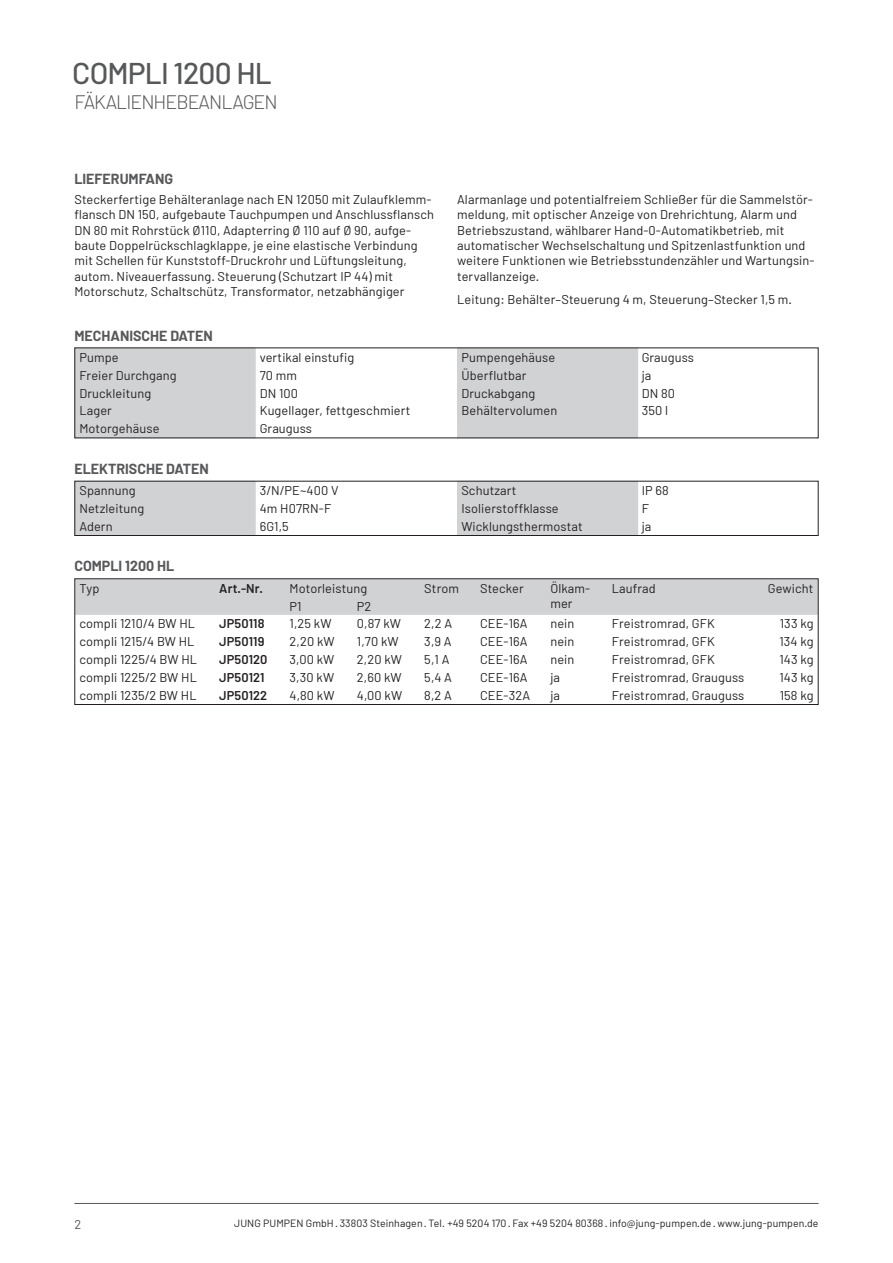
<style>
.page{position:relative;width:893px;height:1263px;background:#fff}
.page>*{position:absolute;margin:0;border:0;box-sizing:border-box;transform-origin:0 0}
.t1{font:500 30px "Barlow";letter-spacing:-.025em;color:#57585a}
.t2{font:300 19.5px "Barlow";letter-spacing:-.05em;color:#57585a}
.t3{font:700 14.25px "Barlow";color:#57585a}
.Bodytext{font:12.75px/15.3px "Barlow";letter-spacing:.01em;color:#231f20}
.Tabellen_Body{font:12.75px "Barlow";letter-spacing:.01em;color:#231f20}
.Tabellen_Kopf{font:12.75px/15px "Barlow";letter-spacing:.01em;color:#231f20}
.Artikelnummern{font:600 12.75px "Barlow";letter-spacing:.01em;color:#231f20}
.Tabellen_Body_rechts{font:12.75px "Barlow";letter-spacing:.01em;color:#231f20}
.Tabellen_Kopf_rechts{font:12.75px "Barlow";letter-spacing:.01em;color:#231f20}
.t4{font:12.75px "Barlow";color:#57585a}
.t5{font:10.5px "Barlow";letter-spacing:.01em;color:#231f20}
</style>
<div class="page">
<hr style="left:74px;top:1203px;width:745px;height:1px;background:#57585a">
<div style="left:76px;top:580px;width:741px;height:35px;background:#d1d2d4"></div>
<div style="left:74px;top:578px;width:745px;height:127px;border:1px solid #231f20"></div>
<svg style="left:255px;top:349px;width:383px;height:87px"></svg>
<div style="left:76px;top:349px;width:179px;height:87px;background:#d1d2d4"></div>
<div style="left:457px;top:349px;width:180px;height:71px;background:#d1d2d4"></div>
<svg style="left:76px;top:483px;width:562px;height:51px"></svg>
<div style="left:74px;top:481px;width:745px;height:55px;border:1px solid #231f20"></div>
<h1 class="t1" style="left:72px;top:55px;width:201px">COMPLI 1200 HL</h1>
<h2 class="t2" style="left:74px;top:90px;width:205px">FÄKALIENHEBEANLAGEN</h2>
<p class="t3" style="left:74px;top:170px;width:100px">LIEFERUMFANG</p>
<p class="Bodytext" style="left:74px;top:192px;width:361px">Steckerfertige Behälteranlage nach EN 12050 mit Zulaufklemm&shy;flansch DN 150, aufgebaute Tauchpumpen und Anschlussflansch DN 80 mit Rohrstück Ø110, Adapterring Ø 110 auf Ø 90, aufge&shy;baute Doppelrückschlagklappe, je eine elastische Verbindung mit Schellen für Kunststoff-Druckrohr und Lüftungsleitung, autom. Niveauerfassung. Steuerung (Schutzart IP 44) mit Motorschutz, Schaltschütz, Transformator, netzabhängiger</p>
<p class="Bodytext" style="left:457px;top:192px;width:359px">Alarmanlage und potentialfreiem Schließer für die Sammelstör&shy;meldung, mit optischer Anzeige von Drehrichtung, Alarm und Betriebszustand, wählbarer Hand-0-Automatikbetrieb, mit automatischer Wechselschaltung und Spitzenlastfunktion und weitere Funktionen wie Betriebsstundenzähler und Wartungsin&shy;tervallanzeige.</p>
<p class="Bodytext" style="left:457px;top:292px;width:336px">Leitung: Behälter–Steuerung 4 m, Steuerung–Stecker 1,5 m.</p>
<p class="t3" style="left:74px;top:326px;width:140px">MECHANISCHE DATEN</p>
<p class="Tabellen_Kopf" style="left:79px;top:349px;width:41px">Pumpe</p>
<p class="Tabellen_Body" style="left:260px;top:349px;width:96px">vertikal einstufig</p>
<p class="Tabellen_Kopf" style="left:79px;top:367px;width:99px">Freier Durchgang</p>
<p class="Tabellen_Body" style="left:260px;top:367px;width:39px">70 mm</p>
<p class="Tabellen_Kopf" style="left:79px;top:385px;width:73px">Druckleitung</p>
<p class="Tabellen_Body" style="left:260px;top:385px;width:40px">DN 100</p>
<p class="Tabellen_Kopf" style="left:79px;top:403px;width:34px">Lager</p>
<p class="Tabellen_Body" style="left:260px;top:403px;width:152px">Kugellager, fettgeschmiert</p>
<p class="Tabellen_Kopf" style="left:79px;top:421px;width:82px">Motorgehäuse</p>
<p class="Tabellen_Body" style="left:260px;top:421px;width:54px">Grauguss</p>
<p class="t3" style="left:74px;top:460px;width:136px">ELEKTRISCHE DATEN</p>
<p class="Tabellen_Kopf" style="left:79px;top:483px;width:58px">Spannung</p>
<p class="Tabellen_Body" style="left:260px;top:483px;width:80px">3/N/PE~400 V</p>
<p class="Tabellen_Kopf" style="left:79px;top:501px;width:66px">Netzleitung</p>
<p class="Tabellen_Body" style="left:260px;top:500px;width:73px">4m H07RN-F</p>
<p class="Tabellen_Kopf" style="left:79px;top:518px;width:35px">Adern</p>
<p class="Tabellen_Body" style="left:260px;top:518px;width:31px">6G1,5</p>
<p class="t3" style="left:74px;top:557px;width:101px">COMPLI 1200 HL</p>
<p class="Tabellen_Kopf" style="left:461px;top:349px;width:95px">Pumpengehäuse</p>
<p class="Tabellen_Body" style="left:642px;top:349px;width:54px">Grauguss</p>
<p class="Tabellen_Kopf" style="left:461px;top:367px;width:67px">Überflutbar</p>
<p class="Tabellen_Body" style="left:642px;top:367px;width:11px">ja</p>
<p class="Tabellen_Kopf" style="left:461px;top:385px;width:75px">Druckabgang</p>
<p class="Tabellen_Body" style="left:642px;top:385px;width:35px">DN 80</p>
<p class="Tabellen_Kopf" style="left:461px;top:403px;width:98px">Behältervolumen</p>
<p class="Tabellen_Body" style="left:642px;top:403px;width:28px">350 l</p>
<p class="Tabellen_Kopf" style="left:461px;top:483px;width:57px">Schutzart</p>
<p class="Tabellen_Body" style="left:642px;top:483px;width:29px">IP 68</p>
<p class="Tabellen_Kopf" style="left:461px;top:501px;width:99px">Isolierstoffklasse</p>
<p class="Tabellen_Body" style="left:642px;top:500px;width:9px">F</p>
<p class="Tabellen_Kopf" style="left:461px;top:518px;width:123px">Wicklungsthermostat</p>
<p class="Tabellen_Body" style="left:642px;top:518px;width:11px">ja</p>
<p class="Tabellen_Kopf" style="left:79px;top:580px;width:21px">Typ</p>
<p class="Artikelnummern" style="left:219px;top:580px;width:45px">Art.-Nr.</p>
<p class="Tabellen_Kopf" style="left:290px;top:580px;width:79px">Motorleistung</p>
<p class="Tabellen_Kopf" style="left:424px;top:580px;width:36px">Strom</p>
<p class="Tabellen_Kopf" style="left:480px;top:580px;width:45px">Stecker</p>
<p class="Tabellen_Kopf" style="left:550px;top:580px;width:41px">Ölkam&shy;mer</p>
<p class="Tabellen_Kopf" style="left:612px;top:580px;width:45px">Laufrad</p>
<p class="Tabellen_Kopf_rechts" style="left:768px;top:580px;width:47px">Gewicht</p>
<p class="Tabellen_Kopf" style="left:290px;top:598px;width:14px">P1</p>
<p class="Tabellen_Kopf" style="left:357px;top:598px;width:16px">P2</p>
<p class="Tabellen_Body" style="left:79px;top:616px;width:117px">compli 1210/4 BW HL</p>
<p class="Artikelnummern" style="left:219px;top:616px;width:47px">JP50118</p>
<p class="Tabellen_Body" style="left:290px;top:616px;width:43px">1,25 kW</p>
<p class="Tabellen_Body" style="left:357px;top:616px;width:46px">0,87 kW</p>
<p class="Tabellen_Body" style="left:424px;top:616px;width:29px">2,2 A</p>
<p class="Tabellen_Body" style="left:480px;top:616px;width:49px">CEE-16A</p>
<p class="Tabellen_Body" style="left:550px;top:616px;width:26px">nein</p>
<p class="Tabellen_Body" style="left:612px;top:616px;width:105px">Freistromrad, GFK</p>
<p class="Tabellen_Body_rechts" style="left:780px;top:616px;width:35px">133 kg</p>
<p class="Tabellen_Body" style="left:79px;top:634px;width:117px">compli 1215/4 BW HL</p>
<p class="Artikelnummern" style="left:219px;top:634px;width:47px">JP50119</p>
<p class="Tabellen_Body" style="left:290px;top:634px;width:47px">2,20 kW</p>
<p class="Tabellen_Body" style="left:357px;top:634px;width:43px">1,70 kW</p>
<p class="Tabellen_Body" style="left:424px;top:634px;width:29px">3,9 A</p>
<p class="Tabellen_Body" style="left:480px;top:634px;width:49px">CEE-16A</p>
<p class="Tabellen_Body" style="left:550px;top:634px;width:26px">nein</p>
<p class="Tabellen_Body" style="left:612px;top:634px;width:105px">Freistromrad, GFK</p>
<p class="Tabellen_Body_rechts" style="left:779px;top:634px;width:36px">134 kg</p>
<p class="Tabellen_Body" style="left:79px;top:652px;width:119px">compli 1225/4 BW HL</p>
<p class="Artikelnummern" style="left:219px;top:652px;width:50px">JP50120</p>
<p class="Tabellen_Body" style="left:290px;top:652px;width:46px">3,00 kW</p>
<p class="Tabellen_Body" style="left:357px;top:652px;width:47px">2,20 kW</p>
<p class="Tabellen_Body" style="left:424px;top:652px;width:27px">5,1 A</p>
<p class="Tabellen_Body" style="left:480px;top:652px;width:49px">CEE-16A</p>
<p class="Tabellen_Body" style="left:550px;top:652px;width:26px">nein</p>
<p class="Tabellen_Body" style="left:612px;top:652px;width:105px">Freistromrad, GFK</p>
<p class="Tabellen_Body_rechts" style="left:779px;top:652px;width:36px">143 kg</p>
<p class="Tabellen_Body" style="left:79px;top:669px;width:119px">compli 1225/2 BW HL</p>
<p class="Artikelnummern" style="left:219px;top:669px;width:47px">JP50121</p>
<p class="Tabellen_Body" style="left:290px;top:669px;width:46px">3,30 kW</p>
<p class="Tabellen_Body" style="left:357px;top:669px;width:46px">2,60 kW</p>
<p class="Tabellen_Body" style="left:424px;top:669px;width:29px">5,4 A</p>
<p class="Tabellen_Body" style="left:480px;top:669px;width:49px">CEE-16A</p>
<p class="Tabellen_Body" style="left:550px;top:669px;width:11px">ja</p>
<p class="Tabellen_Body" style="left:612px;top:669px;width:134px">Freistromrad, Grauguss</p>
<p class="Tabellen_Body_rechts" style="left:779px;top:669px;width:36px">143 kg</p>
<p class="Tabellen_Body" style="left:79px;top:687px;width:119px">compli 1235/2 BW HL</p>
<p class="Artikelnummern" style="left:219px;top:687px;width:50px">JP50122</p>
<p class="Tabellen_Body" style="left:290px;top:687px;width:47px">4,80 kW</p>
<p class="Tabellen_Body" style="left:357px;top:687px;width:47px">4,00 kW</p>
<p class="Tabellen_Body" style="left:424px;top:687px;width:29px">8,2 A</p>
<p class="Tabellen_Body" style="left:480px;top:687px;width:52px">CEE-32A</p>
<p class="Tabellen_Body" style="left:550px;top:687px;width:11px">ja</p>
<p class="Tabellen_Body" style="left:612px;top:687px;width:134px">Freistromrad, Grauguss</p>
<p class="Tabellen_Body_rechts" style="left:780px;top:687px;width:35px">158 kg</p>
<p class="t4" style="left:74px;top:1216px;width:8px">2</p>
<p class="t5" style="left:234px;top:1216px;width:586px">JUNG PUMPEN GmbH · 33803 Steinhagen · Tel. +49 5204 170 · Fax +49 5204 80368 · info@jung-pumpen.de · www.jung-pumpen.de</p>
</div>
